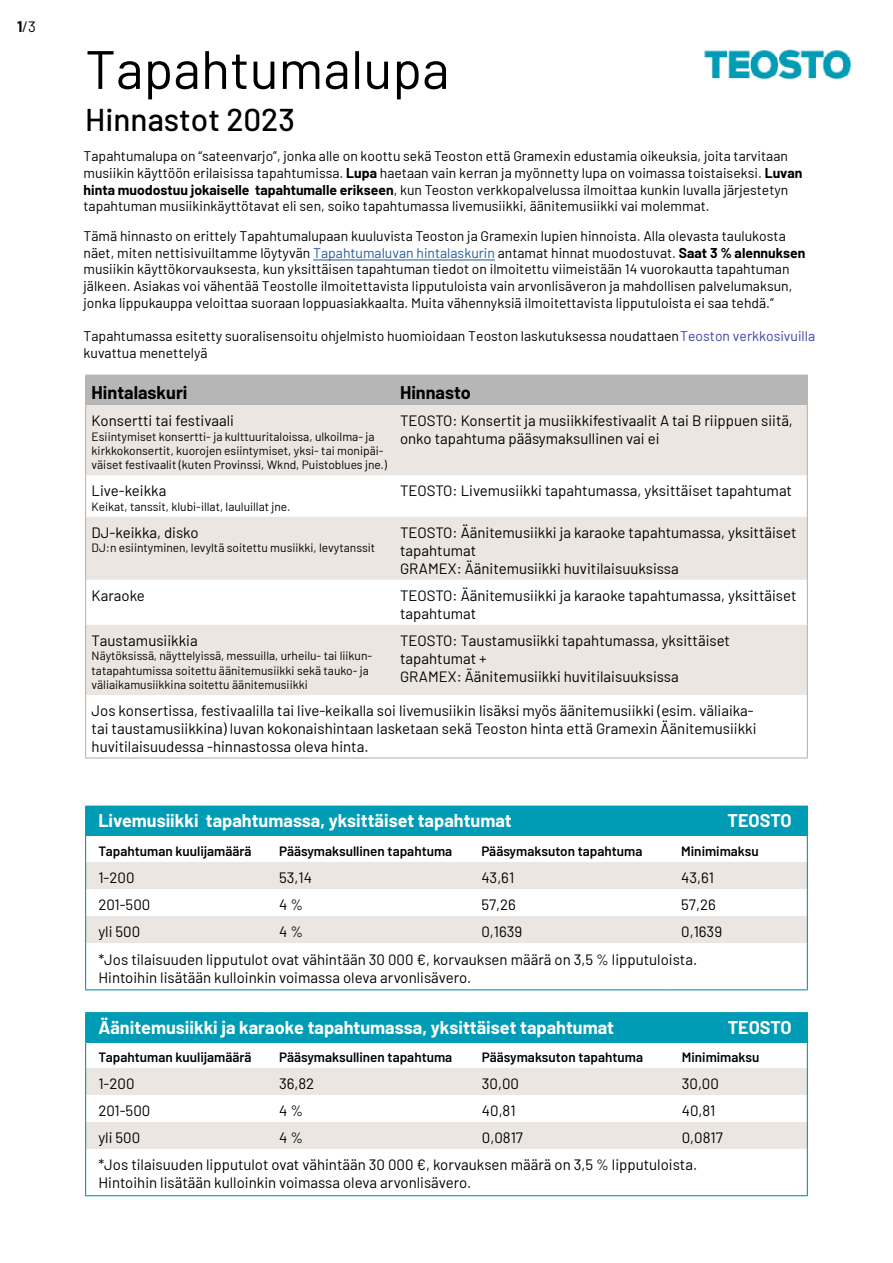
<style>
.page{position:relative;width:893px;height:1263px;background:#fff}
.page>*{position:absolute;margin:0;border:0;box-sizing:border-box;transform-origin:0 0}
.t1{font:54px "Barlow";color:#000}
.t2{font:500 31.5px "Barlow";color:#000}
.t3{font:700 18px "Barlow";color:#fff}
.t4{font:700 18px "Barlow";color:#000}
.t5{font:15px/18px "Barlow";color:#000}
.t6{font:13.95px/16.8px "Barlow";color:#000}
.t7{font:13.95px/16.8px "Barlow";color:#000}
.t8{font:600 13.5px "Barlow";color:#000}
.t9{font:12px/14.4px "Barlow";color:#000}
.s1{font-weight:700}
.s2{color:#275b9b}
.s3{color:#4040aa}
</style>
<div class="page">
<hr style="left:313px;top:260px;width:182px;height:1px;background:#275b9b">
<div style="left:86px;top:806px;width:721px;height:30px;background:#009cb6"></div>
<svg style="left:86px;top:862px;width:721px;height:81px;fill:#ebe6e1"></svg>
<hr style="left:85px;top:805px;width:181px;height:2px;background:#009cb6">
<hr style="left:266px;top:805px;width:203px;height:2px;background:#009cb6">
<hr style="left:469px;top:805px;width:199px;height:2px;background:#009cb6">
<hr style="left:668px;top:805px;width:140px;height:2px;background:#009cb6">
<svg style="left:85px;top:807px;width:1px;height:136px"></svg>
<svg style="left:807px;top:807px;width:1px;height:136px"></svg>
<hr style="left:85px;top:943px;width:1px;height:46px;background:#009cb6">
<hr style="left:807px;top:943px;width:1px;height:46px;background:#009cb6">
<hr style="left:85px;top:989px;width:181px;height:1px;background:#009cb6">
<hr style="left:266px;top:989px;width:203px;height:1px;background:#009cb6">
<hr style="left:469px;top:989px;width:199px;height:1px;background:#009cb6">
<hr style="left:668px;top:989px;width:140px;height:1px;background:#009cb6">
<div style="left:86px;top:1013px;width:721px;height:29px;background:#009cb6"></div>
<svg style="left:86px;top:1068px;width:721px;height:81px;fill:#ebe6e1"></svg>
<hr style="left:85px;top:1012px;width:181px;height:1px;background:#009cb6">
<hr style="left:266px;top:1012px;width:203px;height:1px;background:#009cb6">
<hr style="left:469px;top:1012px;width:200px;height:1px;background:#009cb6">
<hr style="left:669px;top:1012px;width:139px;height:1px;background:#009cb6">
<hr style="left:85px;top:1149px;width:1px;height:46px;background:#009cb6">
<hr style="left:807px;top:1149px;width:1px;height:46px;background:#009cb6">
<hr style="left:85px;top:1195px;width:181px;height:1px;background:#009cb6">
<hr style="left:266px;top:1195px;width:203px;height:1px;background:#009cb6">
<hr style="left:469px;top:1195px;width:200px;height:1px;background:#009cb6">
<hr style="left:669px;top:1195px;width:139px;height:1px;background:#009cb6">
<svg style="left:85px;top:1013px;width:1px;height:136px"></svg>
<svg style="left:807px;top:1013px;width:1px;height:136px"></svg>
<img style="left:704px;top:49px;width:147px;height:31px">
<svg style="left:86px;top:405px;width:721px;height:290px;fill:#ebe6e1"></svg>
<div style="left:85px;top:375px;width:723px;height:30px;background:#b7b6b6"></div>
<hr style="left:85px;top:405px;width:1px;height:70px;background:#b7b6b6">
<hr style="left:807px;top:405px;width:1px;height:70px;background:#b7b6b6">
<hr style="left:85px;top:475px;width:1px;height:42px;background:#b7b6b6">
<hr style="left:807px;top:475px;width:1px;height:42px;background:#b7b6b6">
<hr style="left:85px;top:517px;width:1px;height:63px;background:#b7b6b6">
<hr style="left:807px;top:517px;width:1px;height:63px;background:#b7b6b6">
<hr style="left:85px;top:580px;width:1px;height:45px;background:#b7b6b6">
<hr style="left:807px;top:580px;width:1px;height:45px;background:#b7b6b6">
<hr style="left:85px;top:625px;width:1px;height:70px;background:#b7b6b6">
<hr style="left:807px;top:625px;width:1px;height:70px;background:#b7b6b6">
<hr style="left:85px;top:695px;width:1px;height:62px;background:#b7b6b6">
<hr style="left:807px;top:695px;width:1px;height:62px;background:#b7b6b6">
<hr style="left:85px;top:757px;width:309px;height:1px;background:#b7b6b6">
<hr style="left:394px;top:757px;width:414px;height:1px;background:#b7b6b6">
<p class="t5" style="left:17px;top:16px;width:21px"><span class="s1">1</span>/3</p>
<h1 class="t1" style="left:85px;top:30px;width:366px">Tapahtumalupa</h1>
<h2 class="t2" style="left:85px;top:97px;width:211px">Hinnastot 2023</h2>
<p class="t6" style="left:84px;top:147px;width:720px">Tapahtumalupa on “sateenvarjo”, jonka alle on koottu sekä Teoston että Gramexin edustamia oikeuksia, joita tarvitaan musiikin käyttöön erilaisissa tapahtumissa. <span class="s1">Lupa</span> haetaan vain kerran ja myönnetty lupa on voimassa toistaiseksi. <span class="s1">Luvan hinta muodostuu jokaiselle tapahtumalle erikseen</span>, kun Teoston verkkopalvelussa ilmoittaa kunkin luvalla järjestetyn tapahtuman musiikinkäyttötavat eli sen, soiko tapahtumassa livemusiikki, äänitemusiikki vai molemmat.</p>
<p class="t6" style="left:84px;top:226px;width:723px">Tämä hinnasto on erittely Tapahtumalupaan kuuluvista Teoston ja Gramexin lupien hinnoista. Alla olevasta taulukosta näet, miten nettisivuiltamme löytyvän <span class="s2">Tapahtumaluvan hintalaskurin</span> antamat hinnat muodostuvat. <span class="s1">Saat 3 % alennuksen </span>musiikin käyttökorvauksesta, kun yksittäisen tapahtuman tiedot on ilmoitettu viimeistään 14 vuorokautta tapahtuman jälkeen. Asiakas voi vähentää Teostolle ilmoitettavista lipputuloista vain arvonlisäveron ja mahdollisen palvelumaksun, jonka lippukauppa veloittaa suoraan loppuasiakkaalta. Muita vähennyksiä ilmoitettavista lipputuloista ei saa tehdä.”</p>
<p class="t7" style="left:84px;top:327px;width:733px">Tapahtumassa esitetty suoralisensoitu ohjelmisto huomioidaan Teoston laskutuksessa noudattaen<span class="s3">Teoston verkkosivuilla </span>kuvattua menettelyä</p>
<p class="t4" style="left:92px;top:379px;width:97px">Hintalaskuri</p>
<p class="t4" style="left:400px;top:379px;width:72px">Hinnasto</p>
<p class="t5" style="left:92px;top:411px;width:144px">Konsertti tai festivaali</p>
<p class="t9" style="left:92px;top:428px;width:297px">Esiintymiset konsertti- ja kulttuuritaloissa, ulkoilma- ja kirkkokonsertit, kuorojen esiintymiset, yksi- tai monipäi&shy;väiset festivaalit (kuten Provinssi, Wknd, Puistoblues jne.)</p>
<p class="t5" style="left:400px;top:411px;width:394px">TEOSTO: Konsertit ja musiikkifestivaalit A tai B riippuen siitä, onko tapahtuma pääsymaksullinen vai ei</p>
<p class="t5" style="left:92px;top:481px;width:76px">Live-keikka</p>
<p class="t9" style="left:92px;top:498px;width:200px">Keikat, tanssit, klubi-illat, lauluillat jne.</p>
<p class="t5" style="left:92px;top:522px;width:109px">DJ-keikka, disko</p>
<p class="t9" style="left:92px;top:540px;width:285px">DJ:n esiintyminen, levyltä soitettu musiikki, levytanssit</p>
<p class="t5" style="left:400px;top:481px;width:394px">TEOSTO: Livemusiikki tapahtumassa, yksittäiset tapahtumat</p>
<p class="t5" style="left:400px;top:522px;width:398px">TEOSTO: Äänitemusiikki ja karaoke tapahtumassa, yksittäiset tapahtumat<br>GRAMEX: Äänitemusiikki huvitilaisuuksissa</p>
<p class="t5" style="left:92px;top:585px;width:55px">Karaoke</p>
<p class="t5" style="left:400px;top:585px;width:398px">TEOSTO: Äänitemusiikki ja karaoke tapahtumassa, yksittäiset tapahtumat</p>
<p class="t5" style="left:92px;top:630px;width:108px">Taustamusiikkia</p>
<p class="t9" style="left:92px;top:648px;width:282px">Näytöksissä, näyttelyissä, messuilla, urheilu- tai liikun&shy;tatapahtumissa soitettu äänitemusiikki sekä tauko- ja väliaikamusiikkina soitettu äänitemusiikki</p>
<p class="t5" style="left:400px;top:630px;width:332px">TEOSTO: Taustamusiikki tapahtumassa, yksittäiset tapahtumat +<br>GRAMEX: Äänitemusiikki huvitilaisuuksissa</p>
<p class="t5" style="left:92px;top:700px;width:666px">Jos konsertissa, festivaalilla tai live-keikalla soi livemusiikin lisäksi myös äänitemusiikki (esim. väliaika&shy;tai taustamusiikkina) luvan kokonaishintaan lasketaan sekä Teoston hinta että Gramexin Äänitemusiikki huvitilaisuudessa -hinnastossa oleva hinta.</p>
<p class="t3" style="left:98px;top:807px;width:415px">Livemusiikki tapahtumassa, yksittäiset tapahtumat</p>
<p class="t3" style="left:727px;top:807px;width:65px">TEOSTO</p>
<p class="t8" style="left:98px;top:841px;width:155px">Tapahtuman kuulijamäärä</p>
<p class="t8" style="left:279px;top:841px;width:175px">Pääsymaksullinen tapahtuma</p>
<p class="t8" style="left:481px;top:841px;width:163px">Pääsymaksuton tapahtuma</p>
<p class="t8" style="left:681px;top:841px;width:79px">Minimimaksu</p>
<p class="t5" style="left:98px;top:867px;width:38px">1-200</p>
<p class="t5" style="left:279px;top:867px;width:34px">53,14</p>
<p class="t5" style="left:481px;top:867px;width:34px">43,61</p>
<p class="t5" style="left:681px;top:867px;width:34px">43,61</p>
<p class="t5" style="left:98px;top:894px;width:53px">201-500</p>
<p class="t5" style="left:279px;top:894px;width:25px">4 %</p>
<p class="t5" style="left:481px;top:894px;width:36px">57,26</p>
<p class="t5" style="left:681px;top:894px;width:36px">57,26</p>
<p class="t5" style="left:98px;top:921px;width:43px">yli 500</p>
<p class="t5" style="left:279px;top:921px;width:25px">4 %</p>
<p class="t5" style="left:481px;top:921px;width:42px">0,1639</p>
<p class="t5" style="left:98px;top:916px;width:625px;line-height:27.9px;text-indent:583px">0,1639 *Jos tilaisuuden lipputulot ovat vähintään 30 000 €, korvauksen määrä on 3,5 % lipputuloista.</p>
<p class="t5" style="left:98px;top:967px;width:374px">Hintoihin lisätään kulloinkin voimassa oleva arvonlisävero.</p>
<p class="t3" style="left:98px;top:1014px;width:517px">Äänitemusiikki ja karaoke tapahtumassa, yksittäiset tapahtumat</p>
<p class="t3" style="left:728px;top:1014px;width:65px">TEOSTO</p>
<p class="t8" style="left:98px;top:1047px;width:155px">Tapahtuman kuulijamäärä</p>
<p class="t8" style="left:279px;top:1047px;width:175px">Pääsymaksullinen tapahtuma</p>
<p class="t8" style="left:482px;top:1047px;width:163px">Pääsymaksuton tapahtuma</p>
<p class="t8" style="left:682px;top:1047px;width:79px">Minimimaksu</p>
<p class="t5" style="left:98px;top:1073px;width:38px">1-200</p>
<p class="t5" style="left:279px;top:1073px;width:37px">36,82</p>
<p class="t5" style="left:482px;top:1073px;width:39px">30,00</p>
<p class="t5" style="left:682px;top:1073px;width:39px">30,00</p>
<p class="t5" style="left:98px;top:1100px;width:53px">201-500</p>
<p class="t5" style="left:279px;top:1100px;width:25px">4 %</p>
<p class="t5" style="left:482px;top:1100px;width:35px">40,81</p>
<p class="t5" style="left:682px;top:1100px;width:35px">40,81</p>
<p class="t5" style="left:98px;top:1127px;width:43px">yli 500</p>
<p class="t5" style="left:279px;top:1127px;width:25px">4 %</p>
<p class="t5" style="left:482px;top:1127px;width:43px">0,0817</p>
<p class="t5" style="left:98px;top:1123px;width:626px;line-height:27px;text-indent:583px">0,0817 *Jos tilaisuuden lipputulot ovat vähintään 30 000 €, korvauksen määrä on 3,5 % lipputuloista.</p>
<p class="t5" style="left:98px;top:1172px;width:374px">Hintoihin lisätään kulloinkin voimassa oleva arvonlisävero.</p>
</div>
